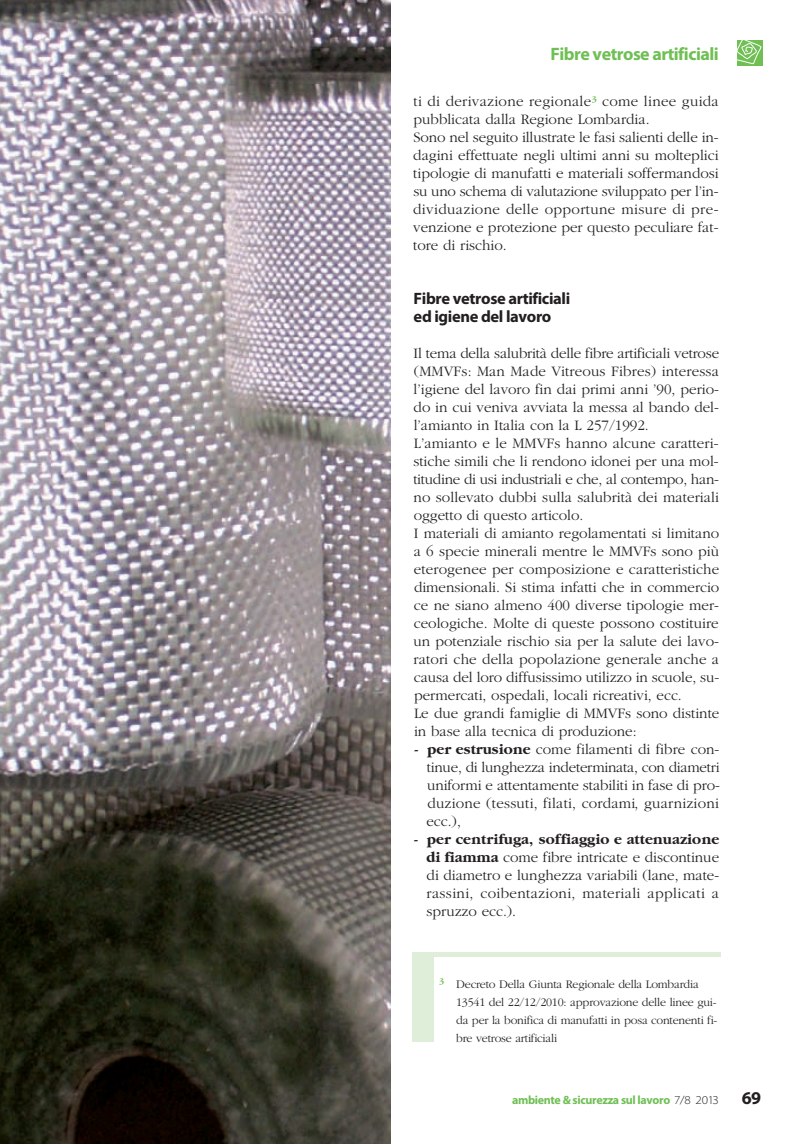
<style>
.page{position:relative;width:803px;height:1144px;background:#fff}
.page>*{position:absolute;margin:0;border:0;box-sizing:border-box;transform-origin:0 0}
.t1{font:700 18px "Myriad Pro";letter-spacing:-.03em;color:#6fbf54}
.t2{font:700 18px "Myriad Pro";color:#231f20}
.t3{font:700 16.5px/18px "Myriad Pro";letter-spacing:-.02em;color:#231f20}
.t4{font:300 15px/18px "Garamond";color:#231f20}
.t5{font:300 12px/18px "Garamond";letter-spacing:-.015em;color:#231f20}
.t6{font:700 12px "Myriad Pro";letter-spacing:-.03em;color:#6fbf54}
.s1{font-weight:700}
.s2{font-weight:300;font-stretch:semi-expanded;color:#231f20}
</style>
<div class="page">
<div style="left:737px;top:40px;width:26px;height:26px;background:#6fbf54"></div>
<svg style="left:737px;top:40px;width:24px;height:24px"></svg>
<hr style="left:412px;top:952px;width:308px;height:4px;background:#dfeed8">
<div style="left:412px;top:952px;width:21px;height:90px;background:#dfeed8"></div>
<img style="left:0;top:0;width:391px;height:1143px">
<p class="t1" style="left:550px;top:47px;width:170px">Fibre vetrose artificiali</p>
<p class="t4" style="left:413px;top:92px;width:307px">ti di derivazione regionale<sup>3</sup> come linee guida pubblicata dalla Regione Lombardia.<br>Sono nel seguito illustrate le fasi salienti delle in&shy;dagini effettuate negli ultimi anni su molteplici tipologie di manufatti e materiali soffermandosi su uno schema di valutazione sviluppato per l’in&shy;dividuazione delle opportune misure di pre&shy;venzione e protezione per questo peculiare fat&shy;tore di rischio.</p>
<p class="t3" style="left:414px;top:290px;width:158px">Fibre vetrose artificiali ed igiene del lavoro</p>
<p class="t4" style="left:413px;top:344px;width:307px">Il tema della salubrità delle fibre artificiali vetrose (MMVFs: Man Made Vitreous Fibres) interessa l’igiene del lavoro fin dai primi anni ’90, perio&shy;do in cui veniva avviata la messa al bando del&shy;l’amianto in Italia con la L 257/1992.<br>L’amianto e le MMVFs hanno alcune caratteri&shy;stiche simili che li rendono idonei per una mol&shy;titudine di usi industriali e che, al contempo, han&shy;no sollevato dubbi sulla salubrità dei materiali oggetto di questo articolo.<br>I materiali di amianto regolamentati si limitano a 6 specie minerali mentre le MMVFs sono più eterogenee per composizione e caratteristiche dimensionali. Si stima infatti che in commercio ce ne siano almeno 400 diverse tipologie mer&shy;ceologiche. Molte di queste possono costituire un potenziale rischio sia per la salute dei lavo&shy;ratori che della popolazione generale anche a causa del loro diffusissimo utilizzo in scuole, su&shy;permercati, ospedali, locali ricreativi, ecc.<br>Le due grandi famiglie di MMVFs sono distinte in base alla tecnica di produzione:</p>
<p class="t4" style="left:426px;top:740px;width:295px;text-align:justify;text-indent:-12px"><span class="s1">- per estrusione</span> come filamenti di fibre con&shy;tinue, di lunghezza indeterminata, con diametri uniformi e attentamente stabiliti in fase di pro&shy;duzione (tessuti, filati, cordami, guarnizioni ecc.),</p>
<p class="t4" style="left:427px;top:830px;width:294px;text-align:justify;text-indent:-13px"><span class="s1">- per centrifuga, soffiaggio e attenuazione di fiamma</span> come fibre intricate e discontinue di diametro e lunghezza variabili (lane, mate&shy;rassini, coibentazioni, materiali applicati a spruzzo ecc.).</p>
<p class="t5" style="left:456px;top:975px;width:263px;text-indent:-17px"><sup>3</sup> Decreto Della Giunta Regionale della Lombardia 13541 del 22/12/2010: approvazione delle linee gui&shy;da per la bonifica di manufatti in posa contenenti fi&shy;bre vetrose artificiali</p>
<p class="t6" style="left:512px;top:1094px;width:208px">ambiente &amp; sicurezza sul lavoro <span class="s2">7/8 2013</span></p>
<p class="t2" style="left:742px;top:1090px;width:21px">69</p>
</div>
